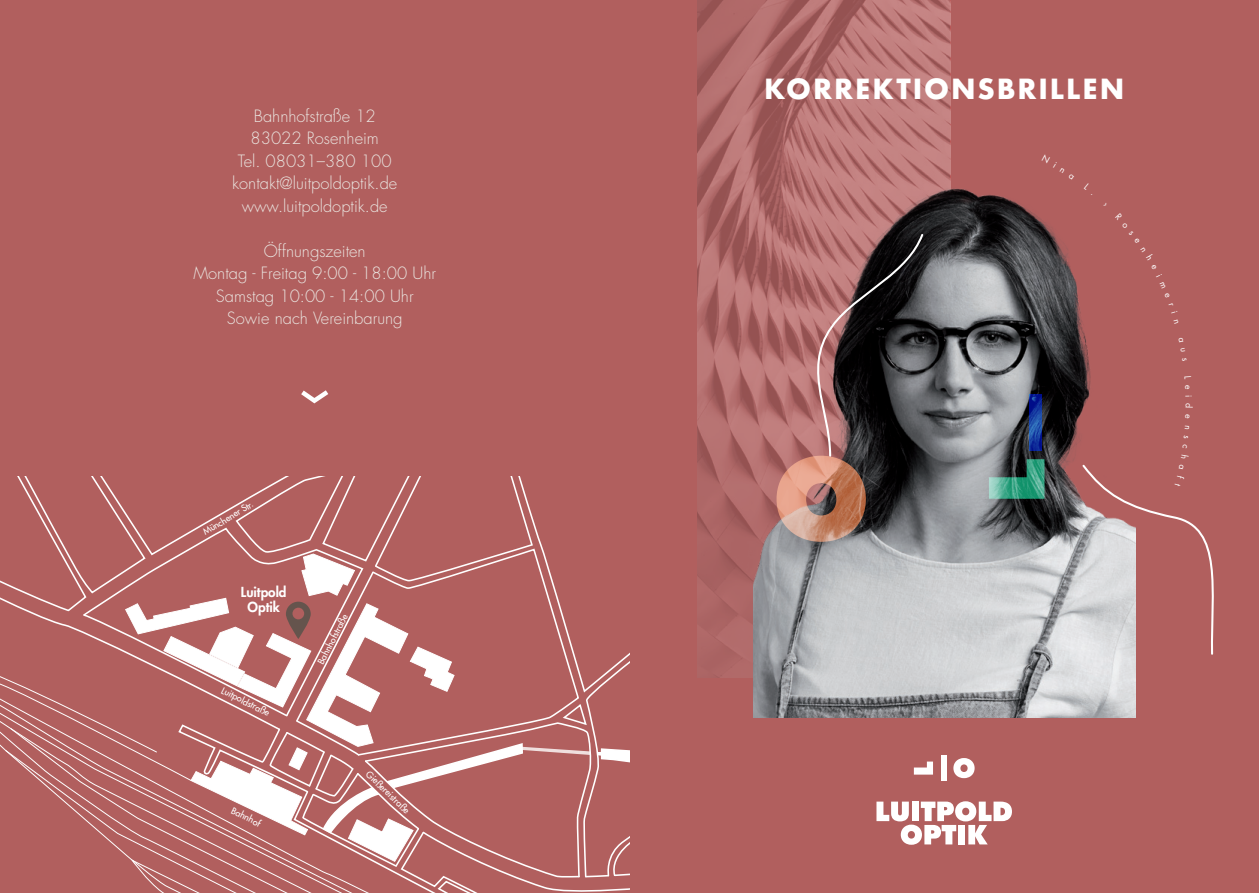
<style>
.page{position:relative;width:1259px;height:893px;background:#b15f5e}
.page>*{position:absolute;margin:0;border:0;box-sizing:border-box;transform-origin:0 0}
.t1{font:700 27px "Futura";letter-spacing:.07em;color:#fff}
.t2{font:300 16.5px/22.5px "Futura Std";color:#eae5e0;text-align:center}
.t3{font:800 13.5px/15px "Futura Std";color:#fff;text-align:center}
.t4{font:500 9px "Futura Std";color:#fff}
</style>
<div class="page">
<img style="left:697px;top:0;width:253px;height:677px">
<img style="left:753px;top:118px;width:382px;height:599px">
<svg style="left:989px;top:459px;width:55px;height:40px;background:#468b78"></svg>
<svg style="left:1029px;top:394px;width:13px;height:57px"></svg>
<svg style="left:776px;top:232px;width:149px;height:310px;background:#725250"></svg>
<svg style="left:876px;top:801px;width:136px;height:44px"></svg>
<svg style="left:914px;top:761px;width:19px;height:14px"></svg>
<div style="left:941px;top:755px;width:5px;height:26px;background:#fff"></div>
<svg style="left:953px;top:758px;width:21px;height:20px"></svg>
<svg style="left:0;top:476px;width:629px;height:417px"></svg>
<svg style="left:301px;top:390px;width:28px;height:14px"></svg>
<svg style="left:1041px;top:155px;width:33px;height:24px"></svg>
<svg style="left:1084px;top:183px;width:8px;height:12px"></svg>
<svg style="left:1103px;top:202px;width:4px;height:4px"></svg>
<svg style="left:1115px;top:213px;width:20px;height:111px"></svg>
<svg style="left:1080px;top:455px;width:134px;height:201px"></svg>
<p class="t2" style="left:232px;top:105px;width:167px">Bahnhofstraße 12<br>83022 Rosenheim<br>Tel. 08031–380 100 kontakt@luitpoldoptik.de www.luitpoldoptik.de</p>
<p class="t2" style="left:193px;top:240px;width:244px">Öffnungszeiten<br>Montag - Freitag 9:00 - 18:00 Uhr<br>Samstag 10:00 - 14:00 Uhr<br>Sowie nach Vereinbarung</p>
<p class="t4" style="left:201px;top:528px;width:58px;rotate:-31deg">Münchener Str.</p>
<p class="t3" style="left:241px;top:585px;width:47px">Luitpold<br>Optik</p>
<p class="t4" style="left:225px;top:684px;width:54px;rotate:27deg">Luitpoldstraße</p>
<p class="t4" style="left:234px;top:805px;width:33px;rotate:26deg">Bahnhof</p>
<p class="t4" style="left:315px;top:661px;width:56px;rotate:-63deg">Bahnhofstraße</p>
<p class="t4" style="left:371px;top:769px;width:58px;rotate:44deg">Gießereistraße</p>
<h1 class="t1" style="left:764px;top:69px;width:362px">KORREKTIONSBRILLEN</h1>
</div>
